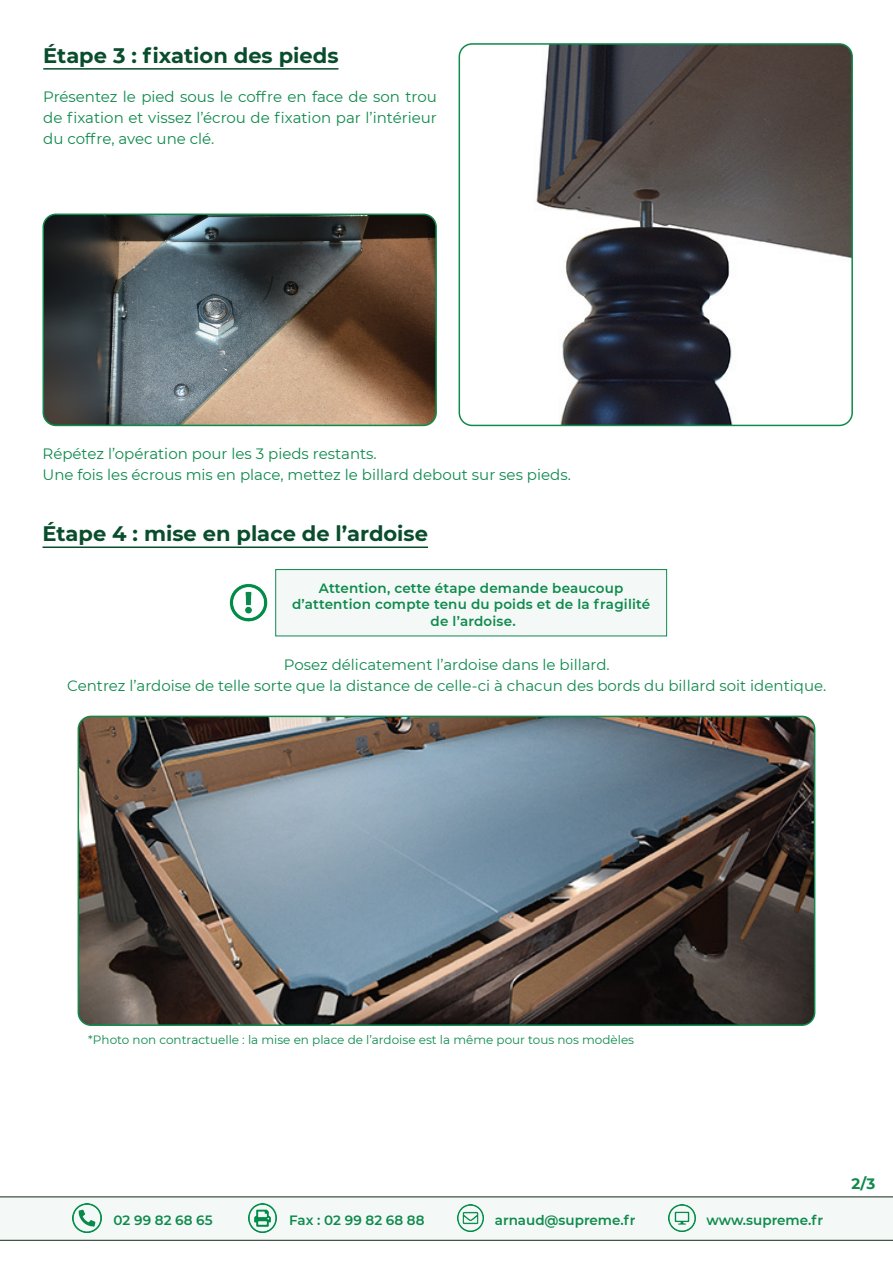
<style>
.page{position:relative;width:893px;height:1263px;background:#fff}
.page>*{position:absolute;margin:0;border:0;box-sizing:border-box;transform-origin:0 0}
.t1{font:700 21px "Montserrat";color:#094d2c}
.t2{font:15px/21px "Montserrat";color:#0e8a4c;text-align:justify}
.t3{font:700 15px "Montserrat";color:#0e8a4c}
.t4{font:600 13.5px/16.2px "Montserrat";letter-spacing:.015em;color:#0e8a4c;text-align:center}
.t5{font:12px "Montserrat";color:#0e8a4c}
</style>
<div class="page">
<div style="left:0;top:1197px;width:893px;height:43px;background:#f4f9f7"></div>
<img style="left:73px;top:1204px;width:28px;height:28px">
<img style="left:248px;top:1204px;width:29px;height:28px">
<img style="left:457px;top:1204px;width:27px;height:27px">
<img style="left:669px;top:1204px;width:26px;height:27px">
<hr style="left:0;top:1240px;width:893px;height:1px;background:#142a1a">
<hr style="left:0;top:1196px;width:893px;height:1px;background:#142a1a">
<img style="left:78px;top:716px;width:737px;height:309px">
<div style="left:78px;top:716px;width:737px;height:310px;border:2px solid #0e8a4c;border-radius:13px"></div>
<hr style="left:43px;top:546px;width:385px;height:2px;background:#094d2c">
<div style="left:276px;top:569px;width:391px;height:67px;background:#f4f9f7"></div>
<div style="left:275px;top:569px;width:392px;height:67px;border:1px solid #0e8a4c"></div>
<img style="left:229px;top:584px;width:39px;height:38px">
<hr style="left:43px;top:68px;width:295px;height:2px;background:#094d2c">
<img style="left:459px;top:44px;width:393px;height:381px">
<div style="left:459px;top:43px;width:394px;height:383px;border:2px solid #0e8a4c;border-radius:13px"></div>
<img style="left:43px;top:214px;width:393px;height:211px">
<div style="left:43px;top:214px;width:394px;height:212px;border:2px solid #0e8a4c;border-radius:13px"></div>
<p class="t1" style="left:43px;top:40px;width:297px">Étape 3 : fixation des pieds</p>
<p class="t2" style="left:43px;top:85px;width:395px">Présentez le pied sous le coffre en face de son trou de fixation et vissez l’écrou de fixation par l’intérieur du coffre, avec une clé.</p>
<p class="t2" style="left:43px;top:442px;width:336px">Répétez l’opération pour les 3 pieds restants.</p>
<p class="t2" style="left:43px;top:463px;width:530px">Une fois les écrous mis en place, mettez le billard debout sur ses pieds.</p>
<p class="t1" style="left:43px;top:519px;width:387px">Étape 4 : mise en place de l’ardoise</p>
<p class="t4" style="left:292px;top:580px;width:360px">Attention, cette étape demande beaucoup d’attention compte tenu du poids et de la fragilité</p>
<p class="t4" style="left:431px;top:612px;width:87px">de l’ardoise.</p>
<p class="t2" style="left:284px;top:654px;width:327px">Posez délicatement l’ardoise dans le billard.</p>
<p class="t2" style="left:67px;top:675px;width:760px">Centrez l’ardoise de telle sorte que la distance de celle-ci à chacun des bords du billard soit identique.</p>
<p class="t5" style="left:88px;top:1032px;width:547px">*Photo non contractuelle : la mise en place de l’ardoise est la même pour tous nos modèles</p>
<p class="t4" style="left:114px;top:1211px;width:100px">02 99 82 68 65</p>
<p class="t4" style="left:289px;top:1211px;width:137px">Fax : 02 99 82 68 88</p>
<p class="t4" style="left:495px;top:1211px;width:142px">arnaud@supreme.fr</p>
<p class="t4" style="left:706px;top:1211px;width:118px">www.supreme.fr</p>
<p class="t3" style="left:851px;top:1173px;width:25px">2/3</p>
</div>
